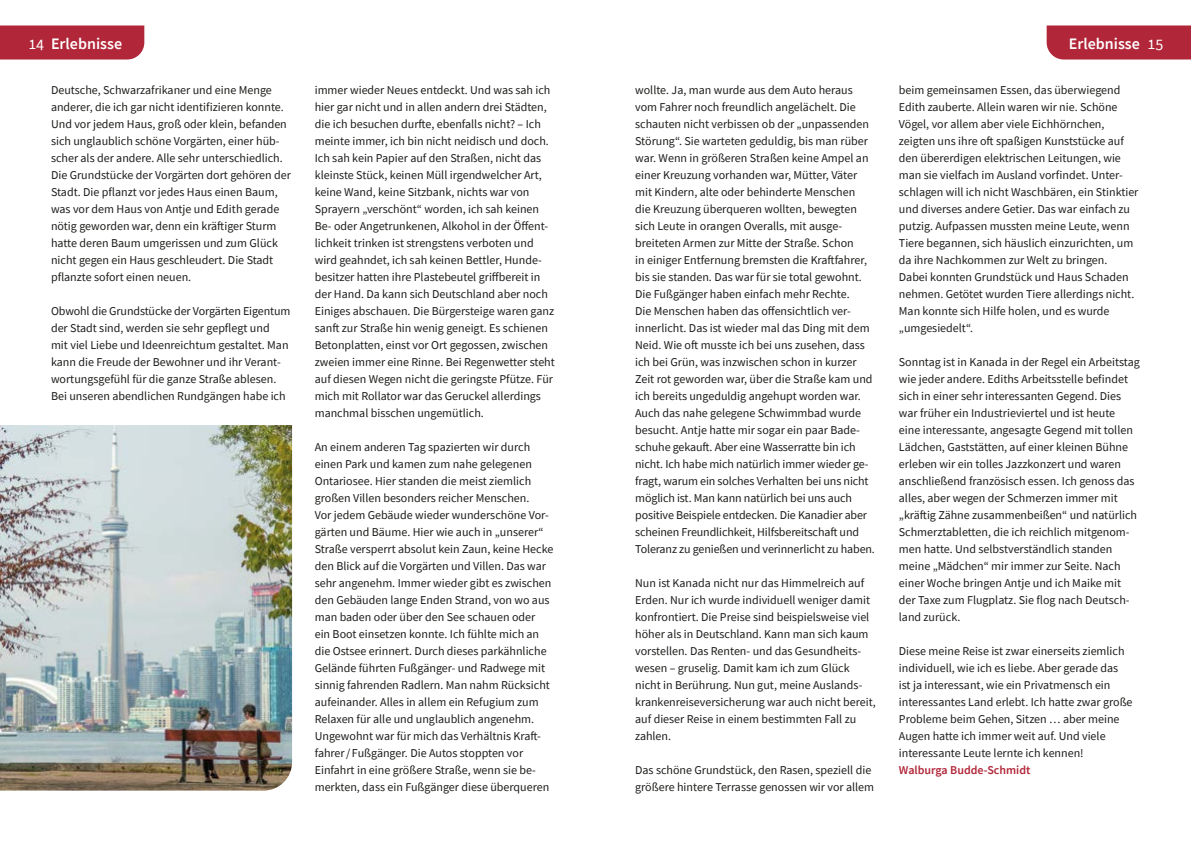
<style>
.page{position:relative;width:1191px;height:842px;background:#fff}
.page>*{position:absolute;margin:0;border:0;box-sizing:border-box;transform-origin:0 0}
.t1{font:600 16px "Source Sans Pro";color:#fff}
.t2{font:12px/17px "Source Sans Pro";color:#1d1d1b}
.t3{font:600 12px "Source Sans Pro";color:#b12638}
.s1{font-weight:400}
</style>
<div class="page">
<svg style="left:1046px;top:25px;width:145px;height:35px;background:#b42f40"></svg>
<div style="left:0;top:26px;width:144px;height:34px;background:#b12638"></div>
<img style="left:0;top:425px;width:292px;height:366px">
<h1 class="t1" style="left:28px;top:33px;width:95px"><span class="s1">14</span> Erlebnisse</h1>
<h1 class="t1" style="left:1068px;top:33px;width:96px">Erlebnisse <span class="s1">15</span></h1>
<p class="t2" style="left:51px;top:81px;width:241px">Deutsche, Schwarzafrikaner und eine Menge anderer, die ich gar nicht identifizieren konnte.<br>Und vor jedem Haus, groß oder klein, befanden sich unglaublich schöne Vorgärten, einer hüb&shy;scher als der andere. Alle sehr unterschiedlich.<br>Die Grundstücke der Vorgärten dort gehören der Stadt. Die pflanzt vor jedes Haus einen Baum, was vor dem Haus von Antje und Edith gerade nötig geworden war, denn ein kräftiger Sturm hatte deren Baum umgerissen und zum Glück nicht gegen ein Haus geschleudert. Die Stadt pflanzte sofort einen neuen.</p>
<p class="t2" style="left:51px;top:302px;width:241px">Obwohl die Grundstücke der Vorgärten Eigentum der Stadt sind, werden sie sehr gepflegt und<br>mit viel Liebe und Ideenreichtum gestaltet. Man kann die Freude der Bewohner und ihr Verant&shy;wortungsgefühl für die ganze Straße ablesen.<br>Bei unseren abendlichen Rundgängen habe ich</p>
<p class="t2" style="left:315px;top:81px;width:242px">immer wieder Neues entdeckt. Und was sah ich hier gar nicht und in allen andern drei Städten, die ich besuchen durfte, ebenfalls nicht? – Ich meinte immer, ich bin nicht neidisch und doch.<br>Ich sah kein Papier auf den Straßen, nicht das kleinste Stück, keinen Müll irgendwelcher Art, keine Wand, keine Sitzbank, nichts war von Sprayern „verschönt“ worden, ich sah keinen Be- oder Angetrunkenen, Alkohol in der Öffent&shy;lichkeit trinken ist strengstens verboten und wird geahndet, ich sah keinen Bettler, Hunde&shy;besitzer hatten ihre Plastebeutel griffbereit in der Hand. Da kann sich Deutschland aber noch Einiges abschauen. Die Bürgersteige waren ganz sanft zur Straße hin wenig geneigt. Es schienen Betonplatten, einst vor Ort gegossen, zwischen zweien immer eine Rinne. Bei Regenwetter steht auf diesen Wegen nicht die geringste Pfütze. Für mich mit Rollator war das Geruckel allerdings manchmal bisschen ungemütlich.</p>
<p class="t2" style="left:315px;top:438px;width:240px">An einem anderen Tag spazierten wir durch einen Park und kamen zum nahe gelegenen Ontariosee. Hier standen die meist ziemlich großen Villen besonders reicher Menschen.<br>Vor jedem Gebäude wieder wunderschöne Vor&shy;gärten und Bäume. Hier wie auch in „unserer“ Straße versperrt absolut kein Zaun, keine Hecke den Blick auf die Vorgärten und Villen. Das war sehr angenehm. Immer wieder gibt es zwischen den Gebäuden lange Enden Strand, von wo aus man baden oder über den See schauen oder ein Boot einsetzen konnte. Ich fühlte mich an die Ostsee erinnert. Durch dieses parkähnliche Gelände führten Fußgänger- und Radwege mit sinnig fahrenden Radlern. Man nahm Rücksicht aufeinander. Alles in allem ein Refugium zum Relaxen für alle und unglaublich angenehm.<br>Ungewohnt war für mich das Verhältnis Kraft&shy;fahrer/ Fußgänger. Die Autos stoppten vor Einfahrt in eine größere Straße, wenn sie be&shy;merkten, dass ein Fußgänger diese überqueren</p>
<p class="t2" style="left:635px;top:81px;width:241px">wollte. Ja, man wurde aus dem Auto heraus vom Fahrer noch freundlich angelächelt. Die schauten nicht verbissen ob der „unpassenden Störung“. Sie warteten geduldig, bis man rüber war. Wenn in größeren Straßen keine Ampel an einer Kreuzung vorhanden war, Mütter, Väter mit Kindern, alte oder behinderte Menschen<br>die Kreuzung überqueren wollten, bewegten sich Leute in orangen Overalls, mit ausge&shy;breiteten Armen zur Mitte der Straße. Schon<br>in einiger Entfernung bremsten die Kraftfahrer, bis sie standen. Das war für sie total gewohnt.<br>Die Fußgänger haben einfach mehr Rechte.<br>Die Menschen haben das offensichtlich ver&shy;innerlicht. Das ist wieder mal das Ding mit dem Neid. Wie oft musste ich bei uns zusehen, dass ich bei Grün, was inzwischen schon in kurzer Zeit rot geworden war, über die Straße kam und ich bereits ungeduldig angehupt worden war.<br>Auch das nahe gelegene Schwimmbad wurde besucht. Antje hatte mir sogar ein paar Bade&shy;schuhe gekauft. Aber eine Wasserratte bin ich nicht. Ich habe mich natürlich immer wieder ge&shy;fragt, warum ein solches Verhalten bei uns nicht möglich ist. Man kann natürlich bei uns auch positive Beispiele entdecken. Die Kanadier aber scheinen Freundlichkeit, Hilfsbereitschaft und Toleranz zu genießen und verinnerlicht zu haben.</p>
<p class="t2" style="left:635px;top:574px;width:242px">Nun ist Kanada nicht nur das Himmelreich auf Erden. Nur ich wurde individuell weniger damit konfrontiert. Die Preise sind beispielsweise viel höher als in Deutschland. Kann man sich kaum vorstellen. Das Renten- und das Gesundheits&shy;wesen – gruselig. Damit kam ich zum Glück nicht in Berührung. Nun gut, meine Auslands&shy;krankenreiseversicherung war auch nicht bereit, auf dieser Reise in einem bestimmten Fall zu zahlen.</p>
<p class="t2" style="left:635px;top:761px;width:240px">Das schöne Grundstück, den Rasen, speziell die größere hintere Terrasse genossen wir vor allem</p>
<p class="t2" style="left:899px;top:81px;width:241px">beim gemeinsamen Essen, das überwiegend Edith zauberte. Allein waren wir nie. Schöne Vögel, vor allem aber viele Eichhörnchen, zeigten uns ihre oft spaßigen Kunststücke auf den übererdigen elektrischen Leitungen, wie man sie vielfach im Ausland vorfindet. Unter&shy;schlagen will ich nicht Waschbären, ein Stinktier und diverses andere Getier. Das war einfach zu putzig. Aufpassen mussten meine Leute, wenn Tiere begannen, sich häuslich einzurichten, um da ihre Nachkommen zur Welt zu bringen.<br>Dabei konnten Grundstück und Haus Schaden nehmen. Getötet wurden Tiere allerdings nicht.<br>Man konnte sich Hilfe holen, und es wurde „umgesiedelt“.</p>
<p class="t2" style="left:899px;top:353px;width:242px">Sonntag ist in Kanada in der Regel ein Arbeitstag wie jeder andere. Ediths Arbeitsstelle befindet sich in einer sehr interessanten Gegend. Dies war früher ein Industrieviertel und ist heute<br>eine interessante, angesagte Gegend mit tollen Lädchen, Gaststätten, auf einer kleinen Bühne erleben wir ein tolles Jazzkonzert und waren anschließend französisch essen. Ich genoss das alles, aber wegen der Schmerzen immer mit „kräftig Zähne zusammenbeißen“ und natürlich Schmerztabletten, die ich reichlich mitgenom&shy;men hatte. Und selbstverständlich standen meine „Mädchen“ mir immer zur Seite. Nach einer Woche bringen Antje und ich Maike mit der Taxe zum Flugplatz. Sie flog nach Deutsch&shy;land zurück.</p>
<p class="t2" style="left:899px;top:642px;width:235px">Diese meine Reise ist zwar einerseits ziemlich individuell, wie ich es liebe. Aber gerade das ist ja interessant, wie ein Privatmensch ein interessantes Land erlebt. Ich hatte zwar große Probleme beim Gehen, Sitzen … aber meine Augen hatte ich immer weit auf. Und viele interessante Leute lernte ich kennen!</p>
<p class="t3" style="left:899px;top:762px;width:133px">Walburga Budde-Schmidt</p>
</div>
